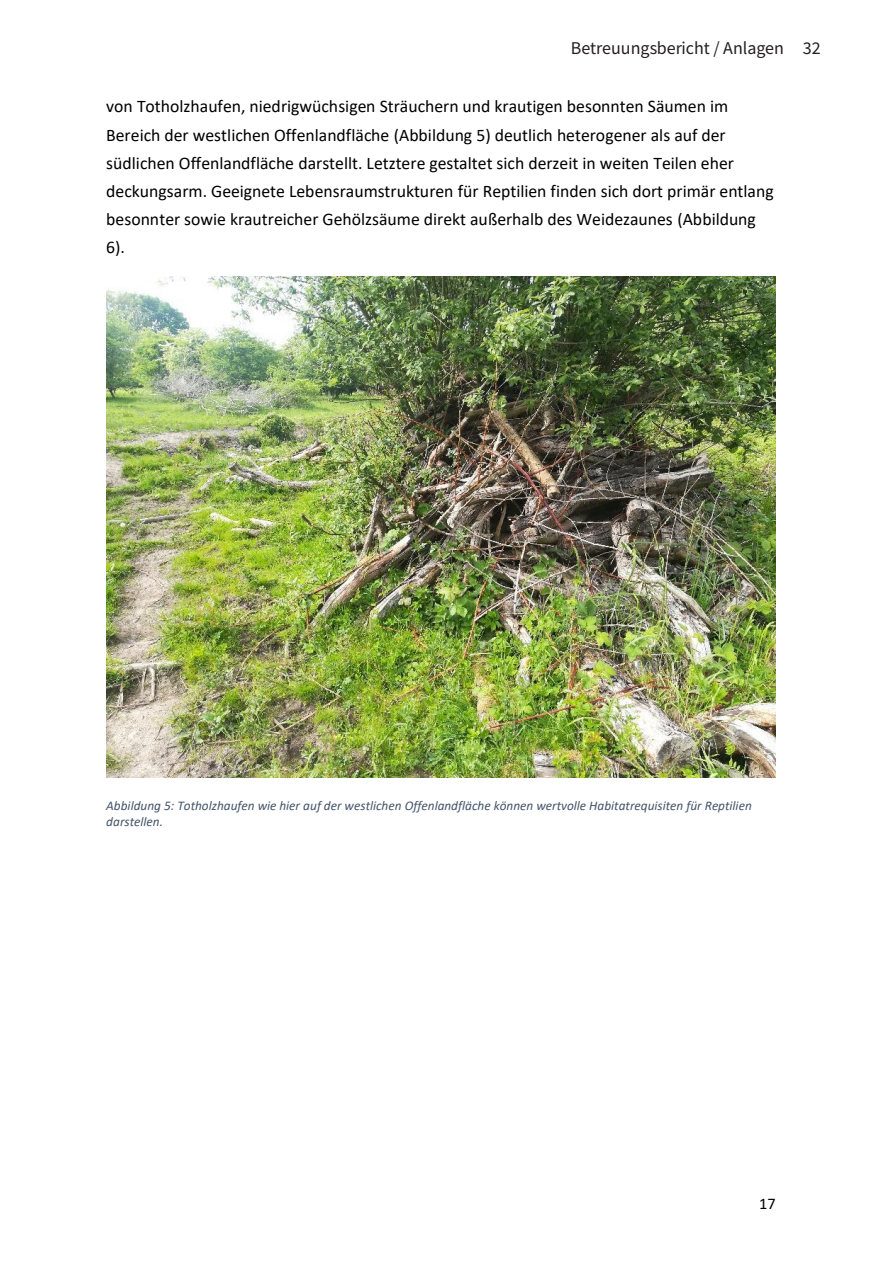
<style>
.page{position:relative;width:893px;height:1263px;background:#fff}
.page>*{position:absolute;margin:0;border:0;box-sizing:border-box;transform-origin:0 0}
.t1{font:18px "Source Sans Variable";letter-spacing:.02em;color:#231f20}
.t2{font:17.7px/28px "Calibri";color:#000}
.t3{font:16.35px "Calibri";color:#000}
.t4{font:italic 13.35px/16.4px "Calibri";color:#44546a}
</style>
<div class="page">
<img style="left:106px;top:276px;width:670px;height:502px">
<p class="t1" style="left:571px;top:37px;width:251px">Betreuungsbericht / Anlagen 32</p>
<p class="t2" style="left:106px;top:92px;width:669px">von Totholzhaufen, niedrigwüchsigen Sträuchern und krautigen besonnten Säumen im Bereich der westlichen Offenlandfläche (Abbildung 5) deutlich heterogener als auf der südlichen Offenlandfläche darstellt. Letztere gestaltet sich derzeit in weiten Teilen eher deckungsarm. Geeignete Lebensraumstrukturen für Reptilien finden sich dort primär entlang besonnter sowie krautreicher Gehölzsäume direkt außerhalb des Weidezaunes (Abbildung 6).</p>
<p class="t4" style="left:106px;top:796px;width:647px">Abbildung 5: Totholzhaufen wie hier auf der westlichen Offenlandfläche können wertvolle Habitatrequisiten für Reptilien darstellen.</p>
<p class="t3" style="left:759px;top:1192px;width:18px">17</p>
</div>
